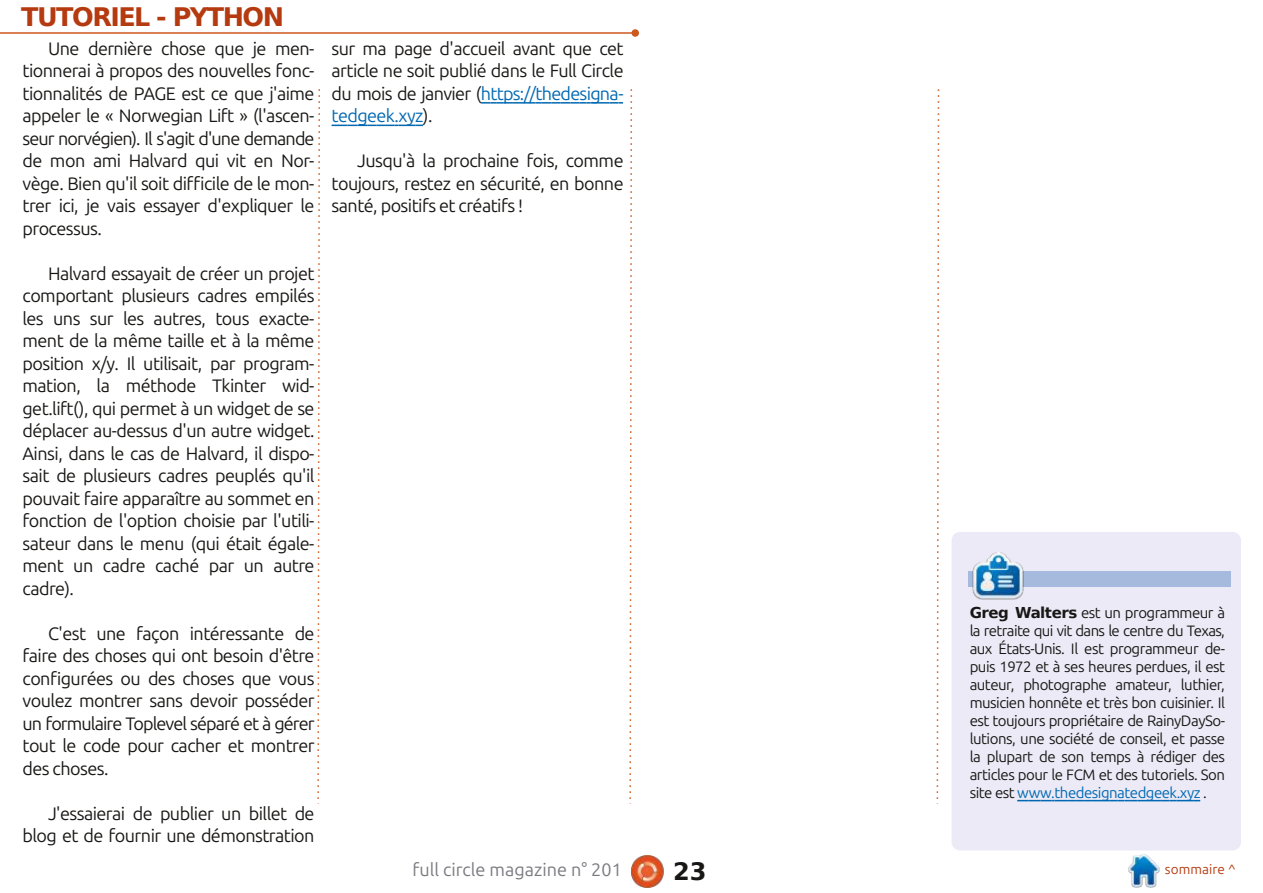
<style>
.page{position:relative;width:1263px;height:893px;background:#fff}
.page>*{position:absolute;margin:0;border:0;box-sizing:border-box;transform-origin:0 0}
.t1{font:700 25.5px "DejaVu Sans";letter-spacing:-.06em;color:#b53a10}
.t2{font:700 24px "DejaVu Sans";color:#181715}
.t3{font:18px/22.5px "Ubuntu";letter-spacing:-.03em;color:#181715;text-align:justify}
.t4{font:18px "Ubuntu";color:#79797f}
.t5{font:15px/18px "Ubuntu";letter-spacing:-.035em;color:#181715;text-align:justify}
.t6{font:13.5px "Ubuntu";color:#b53a10}
.s1{color:#0068b2}
.s2{font-family:"DejaVu Sans";font-weight:700}
</style>
<div class="page">
<img style="left:631px;top:855px;width:33px;height:33px">
<img style="left:1128px;top:855px;width:32px;height:32px">
<hr style="left:0;top:32px;width:635px;height:2px;background:#cd581e">
<div style="left:631px;top:29px;width:8px;height:8px;background:#cd581e;border-radius:50%"></div>
<svg style="left:629px;top:89px;width:4px;height:715px"></svg>
<svg style="left:317px;top:89px;width:3px;height:715px"></svg>
<svg style="left:936px;top:89px;width:4px;height:715px"></svg>
<svg style="left:481px;top:102px;width:142px;height:2px"></svg>
<svg style="left:332px;top:125px;width:91px;height:1px"></svg>
<div style="left:951px;top:532px;width:290px;height:318px;background:#ebeaf6;border-radius:9px"></div>
<svg style="left:1017px;top:800px;width:183px;height:1px"></svg>
<div style="left:968px;top:571px;width:262px;height:15px;background:#a5badd"></div>
<img style="left:972px;top:552px;width:51px;height:48px">
<h1 class="t1" style="left:21px;top:3px;width:264px">TUTORIEL - PYTHON</h1>
<p class="t3" style="left:22px;top:37px;width:294px;text-indent:26px">Une dernière chose que je men&shy;tionnerai à propos des nouvelles fonc&shy;tionnalités de PAGE est ce que j'aime appeler le « Norwegian Lift » (l'ascen&shy;seur norvégien). Il s'agit d'une demande de mon ami Halvard qui vit en Nor&shy;vège. Bien qu'il soit difficile de le mon&shy;trer ici, je vais essayer d'expliquer le processus.</p>
<p class="t3" style="left:22px;top:262px;width:294px;text-indent:26px">Halvard essayait de créer un projet comportant plusieurs cadres empilés les uns sur les autres, tous exacte&shy;ment de la même taille et à la même position x/y. Il utilisait, par program&shy;mation, la méthode Tkinter wid&shy;get.lift(), qui permet à un widget de se déplacer au-dessus d'un autre widget.<br>Ainsi, dans le cas de Halvard, il dispo&shy;sait de plusieurs cadres peuplés qu'il pouvait faire apparaître au sommet en fonction de l'option choisie par l'utili&shy;sateur dans le menu (qui était égale&shy;ment un cadre caché par un autre cadre).</p>
<p class="t3" style="left:22px;top:622px;width:294px;text-indent:26px">C'est une façon intéressante de faire des choses qui ont besoin d'être configurées ou des choses que vous voulez montrer sans devoir posséder un formulaire Toplevel séparé et à gérer tout le code pour cacher et montrer des choses.</p>
<p class="t3" style="left:22px;top:802px;width:294px;text-align:right">J'essaierai de publier un billet de blog et de fournir une démonstration</p>
<p class="t3" style="left:332px;top:37px;width:294px">sur ma page d'accueil avant que cet article ne soit publié dans le Full Circle du mois de janvier (<span class="s1">https://thedesigna&shy;tedgeek.xyz</span>).</p>
<p class="t3" style="left:332px;top:149px;width:294px;text-indent:26px">Jusqu'à la prochaine fois, comme toujours, restez en sécurité, en bonne santé, positifs et créatifs !</p>
<p class="t5" style="left:970px;top:603px;width:257px"><span class="s2">Greg Walters</span> est un programmeur à la retraite qui vit dans le centre du Texas, aux États-Unis. Il est programmeur de&shy;puis 1972 et à ses heures perdues, il est auteur, photographe amateur, luthier, musicien honnête et très bon cuisinier. Il est toujours propriétaire de RainyDaySo&shy;lutions, une société de conseil, et passe la plupart de son temps à rédiger des articles pour le FCM et des tutoriels. Son site est <span class="s1">www.thedesignatedgeek.xyz</span> .</p>
<p class="t4" style="left:412px;top:859px;width:211px">full circle magazine n° 201</p>
<h2 class="t2" style="left:673px;top:858px;width:35px">23</h2>
<p class="t6" style="left:1165px;top:862px;width:72px">sommaire ^</p>
</div>
